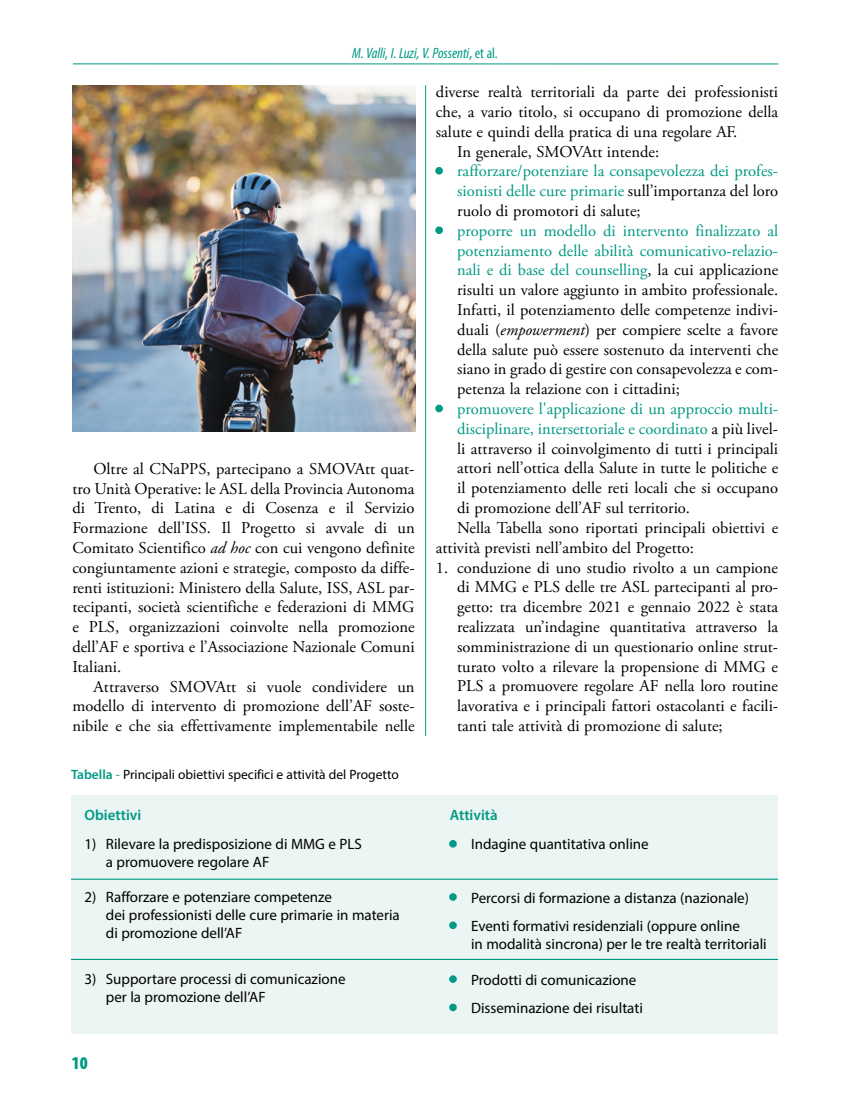
<style>
.page{position:relative;width:851px;height:1106px;background:#fff}
.page>*{position:absolute;margin:0;border:0;box-sizing:border-box;transform-origin:0 0}
.t1{font:900 condensed 18px "Myriad Pro";color:#009984}
.t2{font:16.5px/19.8px "Adobe Garamond Pro";color:#000;text-align:justify}
.t3{font:16.5px/19.8px "Adobe Garamond Pro";color:#009984;text-align:justify}
.t4{font:15px/18px "Myriad Pro";color:#000}
.t5{font:italic condensed 15px "Myriad Pro";color:#009984}
.t6{font:600 15px "Myriad Pro";color:#009984}
.t7{font:13.5px "Myriad Pro";color:#000}
.s1{font-style:normal;font-stretch:normal}
.s2{font-style:normal}
.s3{font-style:italic}
.s4{font-weight:600;color:#009984}
.s5{color:#009984}
.s6{color:#000}
.s7{font-family:"Adobe Garamond Pro";font-size:16.5px;color:#009984}
</style>
<div class="page">
<hr style="left:73px;top:63px;width:705px;height:1px;background:#009984">
<div style="left:435px;top:167px;width:8px;height:8px;border:3px solid #009984;border-radius:50%"></div>
<div style="left:435px;top:226px;width:8px;height:8px;border:3px solid #009984;border-radius:50%"></div>
<div style="left:435px;top:405px;width:8px;height:7px;border:3px solid #009984;border-radius:50%"></div>
<hr style="left:425px;top:85px;width:1px;height:651px;background:#009984">
<img style="left:73px;top:85px;width:342px;height:347px">
<div style="left:71px;top:795px;width:706px;height:239px;background:#ebf5f4"></div>
<hr style="left:71px;top:878px;width:706px;height:1px;background:#009984">
<hr style="left:71px;top:958px;width:706px;height:2px;background:#009984">
<div style="left:449px;top:840px;width:7px;height:7px;border:3px solid #009984;border-radius:50%"></div>
<div style="left:449px;top:893px;width:7px;height:7px;border:3px solid #009984;border-radius:50%"></div>
<div style="left:449px;top:921px;width:7px;height:8px;border:3px solid #009984;border-radius:50%"></div>
<div style="left:449px;top:975px;width:7px;height:7px;border:3px solid #009984;border-radius:50%"></div>
<div style="left:449px;top:1003px;width:7px;height:8px;border:3px solid #009984;border-radius:50%"></div>
<p class="t5" style="left:352px;top:43px;width:147px">M. Valli, I. Luzi, V. Possenti<span class="s1">,</span> <span class="s2">et al.</span></p>
<p class="t2" style="left:72px;top:459px;width:344px;text-indent:21px">Oltre al CNaPPS, partecipano a SMOVAtt quat&shy;tro Unità Operative: le ASL della Provincia Autonoma di Trento, di Latina e di Cosenza e il Servizio Formazione dell’ISS. Il Progetto si avvale di un Comitato Scientifico <span class="s3">ad hoc</span> con cui vengono definite congiuntamente azioni e strategie, composto da diffe&shy;renti istituzioni: Ministero della Salute, ISS, ASL par&shy;tecipanti, società scientifiche e federazioni di MMG e PLS, organizzazioni coinvolte nella promozione dell’AF e sportiva e l’Associazione Nazionale Comuni Italiani.</p>
<p class="t2" style="left:72px;top:677px;width:344px;text-indent:21px">Attraverso SMOVAtt si vuole condividere un modello di intervento di promozione dell’AF soste&shy;nibile e che sia effettivamente implementabile nelle</p>
<p class="t7" style="left:71px;top:766px;width:329px"><span class="s4">Tabella</span> <span class="s5">-</span> Principali obiettivi specifici e attività del Progetto</p>
<p class="t2" style="left:436px;top:83px;width:344px">diverse realtà territoriali da parte dei professionisti</p>
<p class="t2" style="left:436px;top:102px;width:344px">che, a vario titolo, si occupano di promozione della</p>
<p class="t2" style="left:436px;top:122px;width:303px">salute e quindi della pratica di una regolare AF.</p>
<p class="t2" style="left:457px;top:142px;width:203px">In generale, SMOVAtt intende:</p>
<p class="t3" style="left:457px;top:162px;width:322px;text-indent:-21px">• rafforzare/potenziare la consapevolezza dei profes&shy;sionisti delle cure primarie <span class="s6">sull’importanza del loro ruolo di promotori di salute;</span></p>
<p class="t2" style="left:457px;top:221px;width:322px;text-indent:-21px"><span class="s5">• proporre un modello di intervento finalizzato al potenziamento delle abilità comunicativo-relazio&shy;nali e di base del counselling</span>, la cui applicazione risulti un valore aggiunto in ambito professionale.<br>Infatti, il potenziamento delle competenze indivi&shy;duali (<span class="s3">empowerment</span>) per compiere scelte a favore della salute può essere sostenuto da interventi che siano in grado di gestire con consapevolezza e com&shy;petenza la relazione con i cittadini;</p>
<p class="t3" style="left:436px;top:399px;width:344px">• promuovere l'applicazione di un approccio multi-</p>
<p class="t3" style="left:457px;top:419px;width:322px">disciplinare, intersettoriale e coordinato <span class="s6">a più livel-</span></p>
<p class="t2" style="left:457px;top:439px;width:322px">li attraverso il coinvolgimento di tutti i principali</p>
<p class="t2" style="left:457px;top:459px;width:322px">attori nell’ottica della Salute in tutte le politiche e</p>
<p class="t2" style="left:457px;top:479px;width:322px">il potenziamento delle reti locali che si occupano</p>
<p class="t2" style="left:457px;top:498px;width:234px">di promozione dell’AF sul territorio.</p>
<p class="t2" style="left:457px;top:518px;width:322px">Nella Tabella sono riportati principali obiettivi e</p>
<p class="t2" style="left:436px;top:538px;width:259px">attività previsti nell’ambito del Progetto:</p>
<p class="t2" style="left:457px;top:558px;width:322px;text-indent:-21px">1. conduzione di uno studio rivolto a un campione di MMG e PLS delle tre ASL partecipanti al pro&shy;getto: tra dicembre 2021 e gennaio 2022 è stata realizzata un’indagine quantitativa attraverso la somministrazione di un questionario online strut&shy;turato volto a rilevare la propensione di MMG e PLS a promuovere regolare AF nella loro routine lavorativa e i principali fattori ostacolanti e facili&shy;tanti tale attività di promozione di salute;</p>
<p class="t6" style="left:85px;top:805px;width:58px">Obiettivi</p>
<p class="t6" style="left:449px;top:805px;width:50px">Attività</p>
<p class="t4" style="left:106px;top:834px;width:257px;text-indent:-21px">1) Rilevare la predisposizione di MMG e PLS a promuovere regolare AF</p>
<p class="t4" style="left:449px;top:835px;width:200px"><span class="s7">•</span> Indagine quantitativa online</p>
<p class="t4" style="left:449px;top:888px;width:301px"><span class="s7">•</span> Percorsi di formazione a distanza (nazionale)</p>
<p class="t4" style="left:471px;top:916px;width:297px;text-indent:-21px"><span class="s7">•</span> Eventi formativi residenziali (oppure online<br>in modalità sincrona) per le tre realtà territoriali</p>
<p class="t4" style="left:449px;top:970px;width:188px"><span class="s7">•</span> Prodotti di comunicazione</p>
<p class="t4" style="left:449px;top:998px;width:195px"><span class="s7">•</span> Disseminazione dei risultati</p>
<p class="t4" style="left:106px;top:887px;width:295px;text-indent:-21px">2) Rafforzare e potenziare competenze<br>dei professionisti delle cure primarie in materia di promozione dell’AF</p>
<p class="t4" style="left:106px;top:969px;width:241px;text-indent:-21px">3) Supportare processi di comunicazione per la promozione dell’AF</p>
<p class="t1" style="left:72px;top:1053px;width:17px">10</p>
</div>
